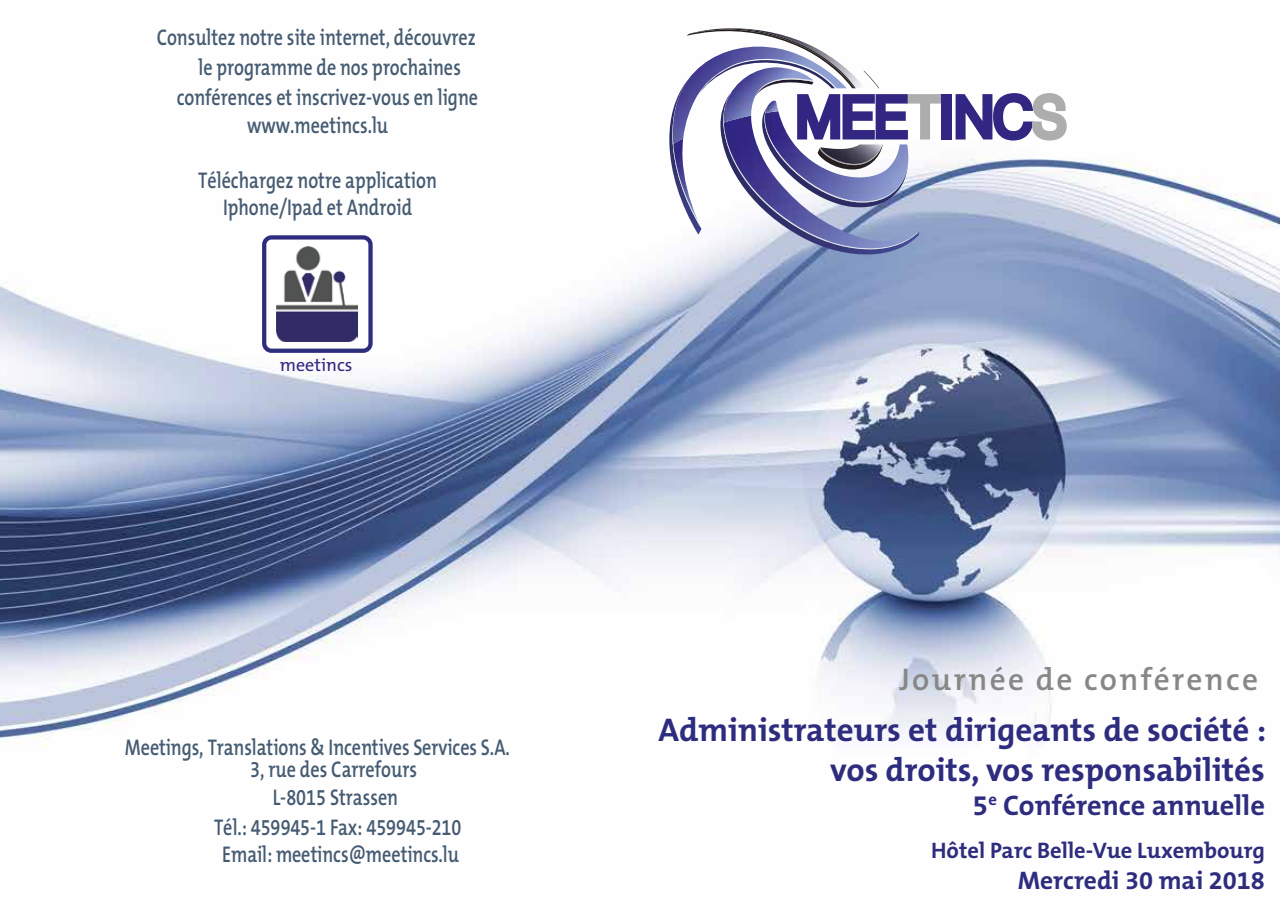
<style>
.page{position:relative;width:1280px;height:910px;background:#fff}
.page>*{position:absolute;margin:0;border:0;box-sizing:border-box;transform-origin:0 0}
.t1{font:700 33px/39.6px "The Mix B7";color:#2e2c7e;text-align:right}
.t2{font:600 31.5px "The Mix B6";letter-spacing:.075em;color:#878787}
.t3{font:700 28.5px "The Mix B7";color:#2e2c7e}
.t4{font:700 25.5px "The Mix B7";color:#2e2c7e}
.t5{font:600 22.8px/27.3px "The Mix B6";color:#455b72;text-align:center;scale:.79 1}
.t6{font:700 22.5px "The Mix B7";color:#2e2c7e}
.t7{font:18px "The Mix B5 Plain";color:#312783}
</style>
<div class="page">
<img style="left:0;top:139px;width:1280px;height:608px">
<img style="left:277px;top:246px;width:81px;height:96px">
<div style="left:262px;top:235px;width:111px;height:118px;border:4px solid #2e2c7d;border-radius:7px"></div>
<div style="left:942px;top:94px;width:10px;height:45px;background:#312782"></div>
<svg style="left:955px;top:93px;width:112px;height:48px"></svg>
<img style="left:720px;top:250px;width:199px;height:5px">
<img style="left:669px;top:115px;width:3px;height:120px">
<svg style="left:672px;top:28px;width:270px;height:222px"></svg>
<p class="t5" style="left:157px;top:24px;width:405px">Consultez notre site internet, découvrez</p>
<p class="t5" style="left:199px;top:54px;width:334px">le programme de nos prochaines</p>
<p class="t5" style="left:177px;top:85px;width:383px">conférences et inscrivez-vous en ligne</p>
<p class="t5" style="left:247px;top:113px;width:180px">www.meetincs.lu</p>
<p class="t5" style="left:198px;top:167px;width:304px">Téléchargez notre application<br>Iphone/Ipad et Android</p>
<p class="t7" style="left:280px;top:355px;width:74px">meetincs</p>
<p class="t5" style="left:250px;top:736px;width:330px;line-height:22.8px;text-align:left;text-indent:-125px">Meetings, Translations &amp; Incentives Services S.A.<br>3, rue des Carrefours</p>
<p class="t5" style="left:214px;top:783px;width:314px;line-height:29.4px">L-8015 Strassen<br>Tél.: 459945-1 Fax: 459945-210</p>
<p class="t5" style="left:222px;top:841px;width:301px">Email: meetincs@meetincs.lu</p>
<h2 class="t2" style="left:899px;top:662px;width:360px">Journée de conférence</h2>
<h1 class="t1" style="left:659px;top:711px;width:609px">Administrateurs et dirigeants de société : vos droits, vos responsabilités</h1>
<p class="t3" style="left:973px;top:790px;width:294px">5<sup>e</sup> Conférence annuelle</p>
<p class="t6" style="left:931px;top:839px;width:335px">Hôtel Parc Belle-Vue Luxembourg</p>
<p class="t4" style="left:1018px;top:867px;width:249px">Mercredi 30 mai 2018</p>
</div>
